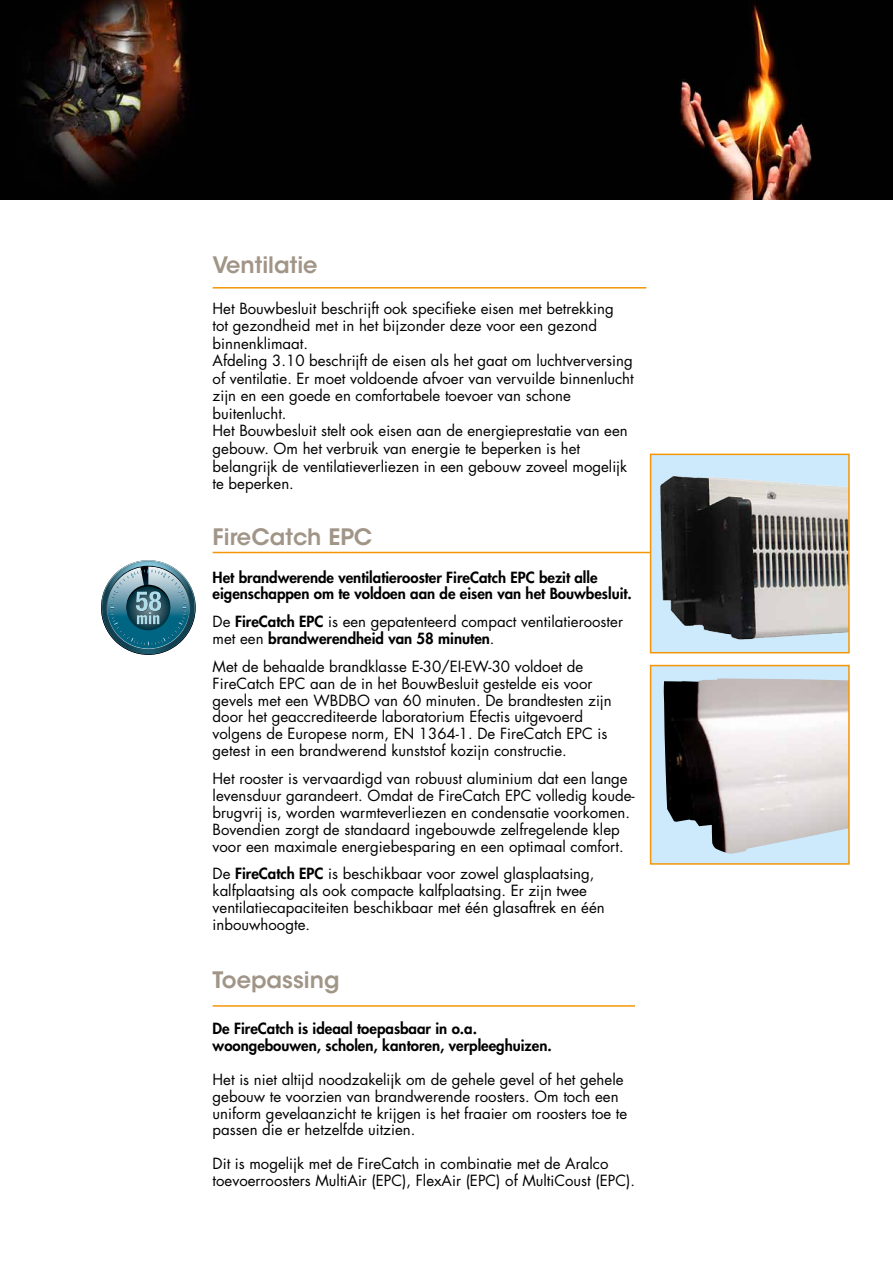
<style>
.page{position:relative;width:893px;height:1263px;background:#fff}
.page>*{position:absolute;margin:0;border:0;box-sizing:border-box;transform-origin:0 0}
.t1{font:600 22.5px "ITC Avant Garde Std";color:#a09587}
.t2{font:15px/17px "Futura Std";color:#000}
.t3{font:800 15px/17px "Futura Std";color:#000}
.s1{font-weight:800}
</style>
<div class="page">
<img style="left:0;top:0;width:893px;height:200px">
<hr style="left:213px;top:287px;width:433px;height:2px;background:#f49608">
<hr style="left:213px;top:552px;width:446px;height:1px;background:#f49608">
<hr style="left:213px;top:1005px;width:422px;height:2px;background:#f49608">
<div style="left:651px;top:665px;width:198px;height:199px;background:#cdeafc"></div>
<img style="left:664px;top:678px;width:183px;height:176px">
<div style="left:650px;top:665px;width:200px;height:200px;border:2px solid #f49608"></div>
<img style="left:653px;top:457px;width:194px;height:193px">
<div style="left:650px;top:454px;width:200px;height:199px;border:2px solid #f49608"></div>
<svg style="left:101px;top:560px;width:95px;height:95px"></svg>
<h1 class="t1" style="left:213px;top:250px;width:107px">Ventilatie</h1>
<p class="t2" style="left:213px;top:299px;width:423px;line-height:17.5px">Het Bouwbesluit beschrijft ook specifieke eisen met betrekking<br>tot gezondheid met in het bijzonder deze voor een gezond binnenklimaat.<br>Afdeling 3.10 beschrijft de eisen als het gaat om luchtverversing of ventilatie. Er moet voldoende afvoer van vervuilde binnenlucht zijn en een goede en comfortabele toevoer van schone buitenlucht.<br>Het Bouwbesluit stelt ook eisen aan de energieprestatie van een gebouw. Om het verbruik van energie te beperken is het belangrijk de ventilatieverliezen in een gebouw zoveel mogelijk te beperken.</p>
<h1 class="t1" style="left:213px;top:523px;width:161px">FireCatch EPC</h1>
<p class="t3" style="left:213px;top:568px;width:421px">Het brandwerende ventilatierooster FireCatch EPC bezit alle eigenschappen om te voldoen aan de eisen van het Bouwbesluit.</p>
<p class="t2" style="left:213px;top:613px;width:412px">De <span class="s1">FireCatch EPC</span> is een gepatenteerd compact ventilatierooster met een <span class="s1">brandwerendheid van 58 minuten</span>.</p>
<p class="t2" style="left:213px;top:658px;width:401px">Met de behaalde brandklasse E-30/EI-EW-30 voldoet de FireCatch EPC aan de in het BouwBesluit gestelde eis voor gevels met een WBDBO van 60 minuten. De brandtesten zijn door het geaccrediteerde laboratorium Efectis uitgevoerd volgens de Europese norm, EN 1364-1. De FireCatch EPC is getest in een brandwerend kunststof kozijn constructie.</p>
<p class="t2" style="left:213px;top:770px;width:423px">Het rooster is vervaardigd van robuust aluminium dat een lange levensduur garandeert. Omdat de FireCatch EPC volledig koude&shy;brugvrij is, worden warmteverliezen en condensatie voorkomen.<br>Bovendien zorgt de standaard ingebouwde zelfregelende klep voor een maximale energiebesparing en een optimaal comfort.</p>
<p class="t2" style="left:213px;top:865px;width:394px">De <span class="s1">FireCatch EPC</span> is beschikbaar voor zowel glasplaatsing, kalfplaatsing als ook compacte kalfplaatsing. Er zijn twee ventilatiecapaciteiten beschikbaar met één glasaftrek en één inbouwhoogte.</p>
<h1 class="t1" style="left:213px;top:966px;width:128px">Toepassing</h1>
<p class="t3" style="left:213px;top:1020px;width:341px">De FireCatch is ideaal toepasbaar in o.a. woongebouwen, scholen, kantoren, verpleeghuizen.</p>
<p class="t2" style="left:213px;top:1071px;width:416px">Het is niet altijd noodzakelijk om de gehele gevel of het gehele gebouw te voorzien van brandwerende roosters. Om toch een uniform gevelaanzicht te krijgen is het fraaier om roosters toe te passen die er hetzelfde uitzien.</p>
<p class="t2" style="left:213px;top:1155px;width:424px">Dit is mogelijk met de FireCatch in combinatie met de Aralco toevoerroosters MultiAir (EPC), FlexAir (EPC) of MultiCoust (EPC).</p>
</div>
